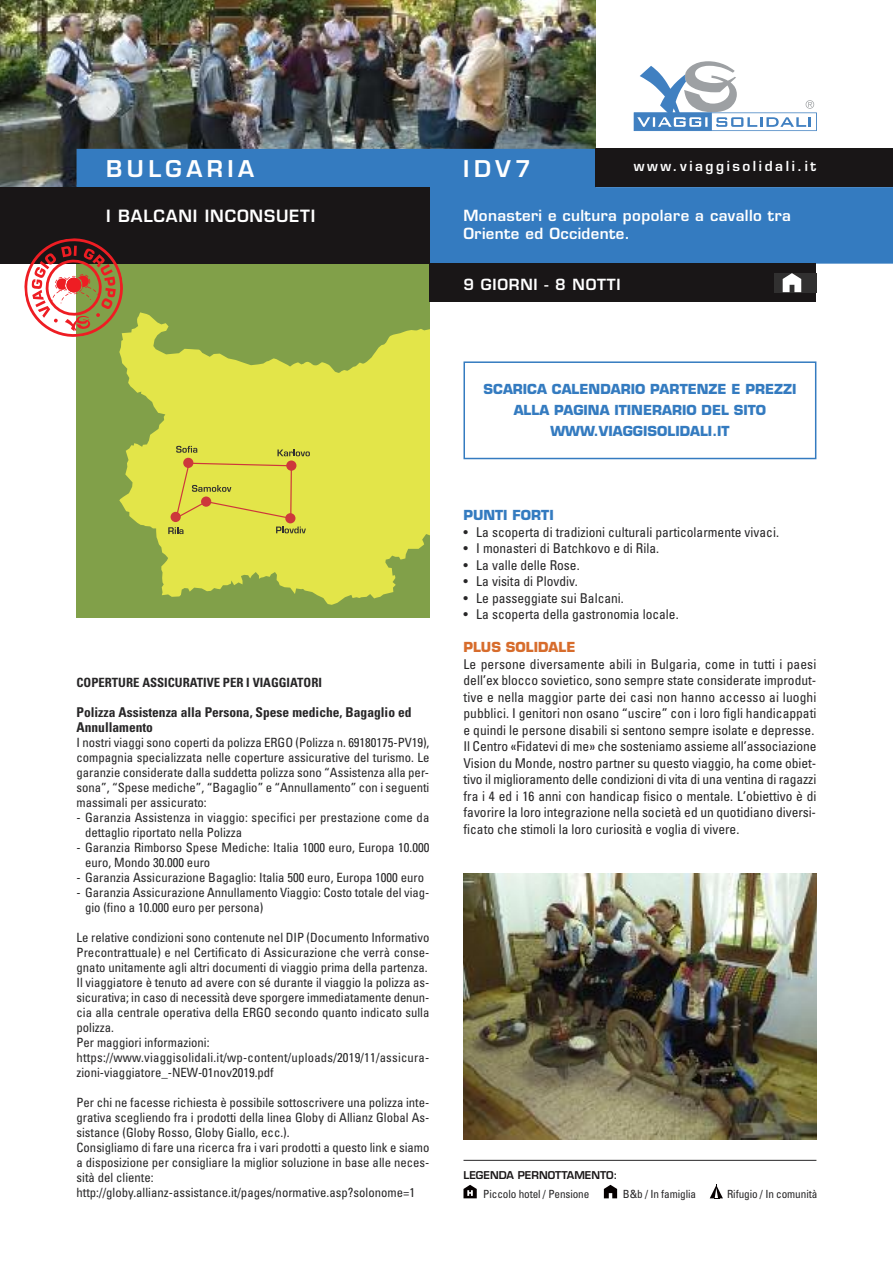
<style>
.page{position:relative;width:893px;height:1263px;background:#fff}
.page>*{position:absolute;margin:0;border:0;box-sizing:border-box;transform-origin:0 0}
.t1{font:600 22.5px "Eurostile";letter-spacing:.2em;color:#fff}
.t2{font:600 16.5px "Eurostile";letter-spacing:.05em;color:#fff}
.t3{font:600 15px/18px "Eurostile";letter-spacing:.025em;color:#fff}
.t4{font:600 15px "Eurostile";letter-spacing:.05em;color:#fff}
.t5{font:condensed 13.5px/16.5px "Univers";color:#272627}
.t6{font:700 13.5px/21px "Eurostile";color:#347bc0;text-align:center}
.t7{font:700 condensed 13.5px/15px "Univers";color:#272627}
.t8{font:600 13.5px "Eurostile";letter-spacing:.19em;color:#fff}
.t9{font:700 13.5px "Eurostile";color:#d76c2c}
.t10{font:condensed 12.75px/15px "Univers";color:#272627}
.t11{font:700 condensed 12.75px "Univers";color:#272627}
.t12{font:condensed 11.25px "Univers";letter-spacing:-.01em;color:#272627}
.t13{font:600 10.5px "Eurostile";color:#191617}
</style>
<div class="page">
<img style="left:0;top:0;width:595px;height:187px">
<div style="left:77px;top:149px;width:816px;height:115px;background:#347bc0"></div>
<div style="left:595px;top:149px;width:298px;height:38px;background:#191617"></div>
<svg style="left:634px;top:61px;width:183px;height:70px"></svg>
<div style="left:77px;top:245px;width:352px;height:373px;background:#81a049"></div>
<svg style="left:119px;top:312px;width:310px;height:293px;fill:#e3e549"></svg>
<div style="left:183px;top:458px;width:10px;height:10px;background:#cd383b;border-radius:50%"></div>
<div style="left:171px;top:512px;width:10px;height:10px;background:#cd383b;border-radius:50%"></div>
<svg style="left:176px;top:446px;width:21px;height:7px"></svg>
<svg style="left:168px;top:527px;width:15px;height:7px"></svg>
<svg style="left:276px;top:526px;width:30px;height:7px"></svg>
<svg style="left:277px;top:449px;width:33px;height:7px"></svg>
<div style="left:285px;top:513px;width:10px;height:10px;background:#cd383b;border-radius:50%"></div>
<div style="left:286px;top:460px;width:10px;height:11px;background:#cd383b;border-radius:50%"></div>
<svg style="left:176px;top:462px;width:116px;height:58px;background:#ded347"></svg>
<div style="left:0;top:187px;width:429px;height:77px;background:#191617"></div>
<div style="left:429px;top:264px;width:387px;height:38px;background:#191617"></div>
<div style="left:774px;top:273px;width:42px;height:19px;background:#313030"></div>
<svg style="left:783px;top:273px;width:18px;height:19px"></svg>
<img style="left:463px;top:873px;width:353px;height:267px">
<svg style="left:463px;top:1185px;width:14px;height:13px"></svg>
<svg style="left:604px;top:1185px;width:13px;height:13px"></svg>
<svg style="left:710px;top:1185px;width:13px;height:14px"></svg>
<hr style="left:463px;top:1160px;width:353px;height:1px;background:#272627">
<div style="left:463px;top:361px;width:353px;height:98px;border:2px solid #347bc0"></div>
<svg style="left:24px;top:238px;width:102px;height:102px"></svg>
<h1 class="t1" style="left:106px;top:160px;width:149px">BULGARIA</h1>
<h1 class="t1" style="left:463px;top:160px;width:69px">IDV7</h1>
<p class="t3" style="left:463px;top:208px;width:329px">Monasteri e cultura popolare a cavallo tra<br>Oriente ed Occidente.</p>
<p class="t8" style="left:634px;top:161px;width:184px">www.viaggisolidali.it</p>
<p class="t2" style="left:106px;top:210px;width:211px">I BALCANI INCONSUETI</p>
<p class="t4" style="left:463px;top:278px;width:158px">9 GIORNI - 8 NOTTI</p>
<p class="t11" style="left:77px;top:678px;width:247px">COPERTURE ASSICURATIVE PER I VIAGGIATORI</p>
<p class="t7" style="left:77px;top:706px;width:337px">Polizza Assistenza alla Persona, Spese mediche, Bagaglio ed<br>Annullamento</p>
<p class="t10" style="left:77px;top:736px;width:354px;text-align:justify">I nostri viaggi sono coperti da polizza ERGO (Polizza n. 69180175-PV19), compagnia specializzata nelle coperture assicurative del turismo. Le garanzie considerate dalla suddetta polizza sono “Assistenza alla per&shy;sona”, “Spese mediche”, “Bagaglio” e “Annullamento” con i seguenti massimali per assicurato:</p>
<p class="t10" style="left:85px;top:811px;width:346px;text-indent:-9px">- Garanzia Assistenza in viaggio: specifici per prestazione come da dettaglio riportato nella Polizza</p>
<p class="t10" style="left:85px;top:841px;width:346px;text-indent:-9px">- Garanzia Rimborso Spese Mediche: Italia 1000 euro, Europa 10.000 euro, Mondo 30.000 euro</p>
<p class="t10" style="left:77px;top:871px;width:349px">- Garanzia Assicurazione Bagaglio: Italia 500 euro, Europa 1000 euro</p>
<p class="t10" style="left:85px;top:886px;width:346px;text-indent:-9px">- Garanzia Assicurazione Annullamento Viaggio: Costo totale del viag&shy;gio (fino a 10.000 euro per persona)</p>
<p class="t10" style="left:76px;top:931px;width:354px">Le relative condizioni sono contenute nel DIP (Documento Informativo Precontrattuale) e nel Certificato di Assicurazione che verrà conse&shy;gnato unitamente agli altri documenti di viaggio prima della partenza.<br>Il viaggiatore è tenuto ad avere con sé durante il viaggio la polizza as&shy;sicurativa; in caso di necessità deve sporgere immediatamente denun&shy;cia alla centrale operativa della ERGO secondo quanto indicato sulla polizza.<br>Per maggiori informazioni: https://www.viaggisolidali.it/wp-content/uploads/2019/11/assicura&shy;zioni-viaggiatore_-NEW-01nov2019.pdf</p>
<p class="t10" style="left:76px;top:1096px;width:354px">Per chi ne facesse richiesta è possibile sottoscrivere una polizza inte&shy;grativa scegliendo fra i prodotti della linea Globy di Allianz Global As&shy;sistance (Globy Rosso, Globy Giallo, ecc.).<br>Consigliamo di fare una ricerca fra i vari prodotti a questo link e siamo a disposizione per consigliare la miglior soluzione in base alle neces&shy;sità del cliente: http://globy.allianz-assistance.it/pages/normative.asp?solonome=1</p>
<p class="t6" style="left:484px;top:380px;width:314px">SCARICA CALENDARIO PARTENZE E PREZZI<br>ALLA PAGINA ITINERARIO DEL SITO<br>WWW.VIAGGISOLIDALI.IT</p>
<p class="t6" style="left:463px;top:506px;width:92px">PUNTI FORTI</p>
<p class="t5" style="left:463px;top:525px;width:317px">• La scoperta di tradizioni culturali particolarmente vivaci.</p>
<p class="t5" style="left:463px;top:541px;width:197px">• I monasteri di Batchkovo e di Rila.</p>
<p class="t5" style="left:463px;top:558px;width:118px">• La valle delle Rose.</p>
<p class="t5" style="left:463px;top:574px;width:116px">• La visita di Plovdiv.</p>
<p class="t5" style="left:463px;top:591px;width:162px">• Le passeggiate sui Balcani.</p>
<p class="t5" style="left:463px;top:607px;width:217px">• La scoperta della gastronomia locale.</p>
<p class="t9" style="left:463px;top:642px;width:113px">PLUS SOLIDALE</p>
<p class="t5" style="left:463px;top:657px;width:354px">Le persone diversamente abili in Bulgaria, come in tutti i paesi dell’ex blocco sovietico, sono sempre state considerate improdut&shy;tive e nella maggior parte dei casi non hanno accesso ai luoghi pubblici. I genitori non osano “uscire” con i loro figli handicappati e quindi le persone disabili si sentono sempre isolate e depresse.<br>Il Centro «Fidatevi di me» che sosteniamo assieme all’associazione Vision du Monde, nostro partner su questo viaggio, ha come obiet&shy;tivo il miglioramento delle condizioni di vita di una ventina di ragazzi fra i 4 ed i 16 anni con handicap fisico o mentale. L’obiettivo è di favorire la loro integrazione nella società ed un quotidiano diversi&shy;ficato che stimoli la loro curiosità e voglia di vivere.</p>
<p class="t13" style="left:463px;top:1171px;width:155px">LEGENDA PERNOTTAMENTO:</p>
<p class="t12" style="left:483px;top:1190px;width:108px">Piccolo hotel / Pensione</p>
<p class="t12" style="left:623px;top:1190px;width:75px">B&amp;b / In famiglia</p>
<p class="t12" style="left:727px;top:1190px;width:92px">Rifugio / In comunità</p>
</div>
